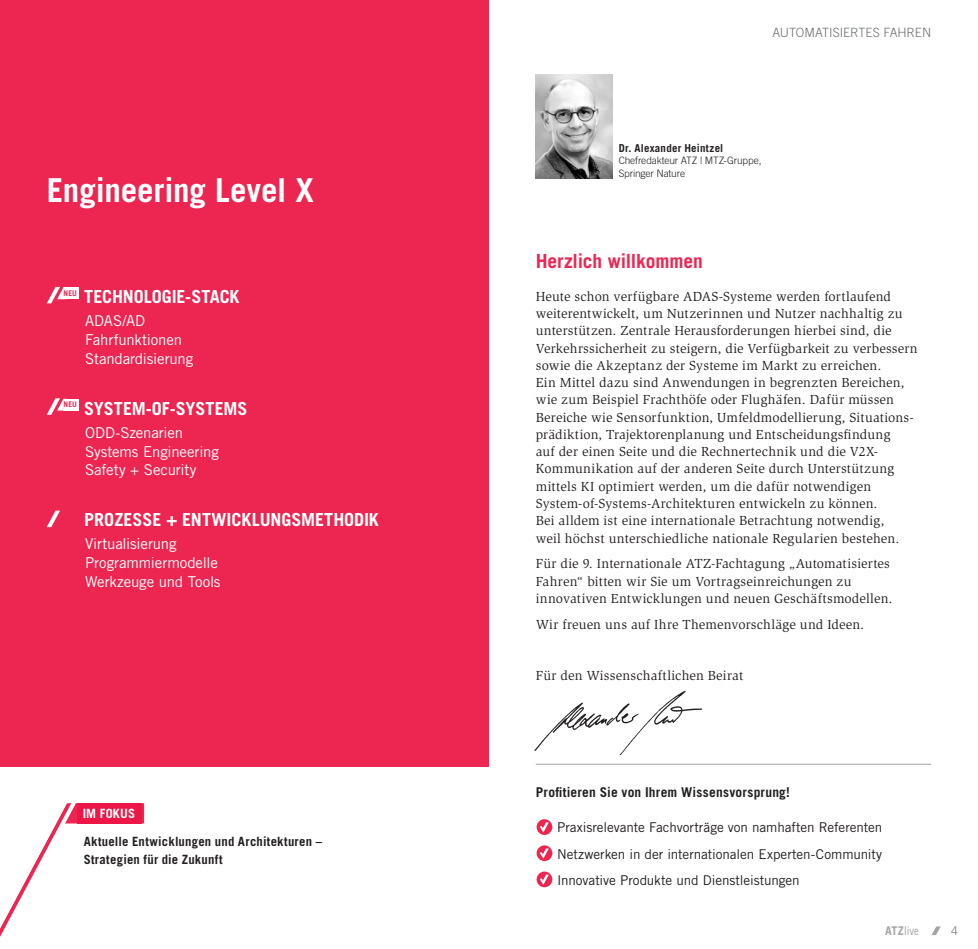
<style>
.page{position:relative;width:978px;height:949px;background:#fff}
.page>*{position:absolute;margin:0;border:0;box-sizing:border-box;transform-origin:0 0}
.t1{font:700 33px "Trade Gothic LT Std";letter-spacing:-.005em;color:#fff}
.t2{font:700 19.5px "Trade Gothic LT Std";letter-spacing:-.005em;color:#ed2651}
.t3{font:700 18px "Trade Gothic LT Std";color:#fff}
.t4{font:15px/18.8px "Trade Gothic LT Std";letter-spacing:-.01em;color:#fff}
.t5{font:13.5px/17.2px "Slimbach Std";letter-spacing:.015em;color:#231f20}
.t6{font:13.5px/26.5px "Trade Gothic LT Std";letter-spacing:-.01em;color:#231f20;text-align:justify}
.t7{font:700 13.5px "Trade Gothic LT Std";letter-spacing:.015em;color:#231f20}
.t8{font:700 12.75px/18px "Trade Gothic LT Std";letter-spacing:.015em;color:#231f20}
.t9{font:300 12.75px "Trade Gothic LT Std";color:#6d7175}
.t10{font:700 12.75px "Trade Gothic LT Std";letter-spacing:.015em;color:#fff}
.t11{font:12px "Trade Gothic LT Std Cn 18";color:#a2a4a6}
.t12{font:300 12px "Trade Gothic LT Std";color:#757a7d}
.t13{font:700 10.95px "Trade Gothic LT Std";letter-spacing:.02em;color:#231f20}
.t14{font:300 10.2px/12.8px "Trade Gothic LT Std";letter-spacing:-.015em;color:#231f20}
.t15{font:700 7.8px "Trade Gothic LT Std";color:#ed2651}
.s1{font-family:"Trade Gothic LT Std";font-weight:700}
</style>
<div class="page">
<svg style="left:932px;top:926px;width:9px;height:8px"></svg>
<svg style="left:0;top:803px;width:144px;height:134px"></svg>
<div style="left:0;top:0;width:489px;height:765px;background:#ed2651"></div>
<hr style="left:536px;top:763px;width:395px;height:1px;background:#a2a4a6">
<div style="left:63px;top:287px;width:16px;height:12px;background:#fff"></div>
<svg style="left:47px;top:287px;width:19px;height:16px"></svg>
<div style="left:63px;top:398px;width:16px;height:12px;background:#fff"></div>
<svg style="left:47px;top:398px;width:19px;height:16px"></svg>
<svg style="left:47px;top:510px;width:13px;height:17px"></svg>
<div style="left:537px;top:819px;width:15px;height:15px;background:#ed2651;border-radius:50%"></div>
<svg style="left:540px;top:822px;width:9px;height:10px"></svg>
<div style="left:537px;top:845px;width:15px;height:15px;background:#ed2651;border-radius:50%"></div>
<svg style="left:540px;top:848px;width:9px;height:10px"></svg>
<div style="left:537px;top:871px;width:15px;height:16px;background:#ed2651;border-radius:50%"></div>
<svg style="left:540px;top:874px;width:9px;height:10px"></svg>
<img style="left:535px;top:75px;width:78px;height:103px">
<div style="left:77px;top:803px;width:65px;height:20px;background:#ed1747"></div>
<img style="left:534px;top:690px;width:169px;height:64px">
<h1 class="t1" style="left:47px;top:169px;width:269px">Engineering Level X</h1>
<p class="t15" style="left:64px;top:288px;width:15px">NEU</p>
<h3 class="t3" style="left:84px;top:286px;width:157px">TECHNOLOGIE-STACK</h3>
<p class="t4" style="left:85px;top:311px;width:110px">ADAS/AD<br>Fahrfunktionen<br>Standardisierung</p>
<p class="t15" style="left:64px;top:400px;width:15px">NEU</p>
<h3 class="t3" style="left:84px;top:397px;width:165px">SYSTEM-OF-SYSTEMS</h3>
<p class="t4" style="left:85px;top:423px;width:135px">ODD-Szenarien<br>Systems Engineering<br>Safety + Security</p>
<h3 class="t3" style="left:84px;top:508px;width:296px">PROZESSE + ENTWICKLUNGSMETHODIK</h3>
<p class="t4" style="left:85px;top:534px;width:137px">Virtualisierung<br>Programmiermodelle<br>Werkzeuge und Tools</p>
<p class="t10" style="left:83px;top:805px;width:54px">IM FOKUS</p>
<p class="t8" style="left:84px;top:831px;width:240px">Aktuelle Entwicklungen und Architekturen –<br>Strategien für die Zukunft</p>
<p class="t9" style="left:772px;top:25px;width:160px">AUTOMATISIERTES FAHREN</p>
<p class="t13" style="left:619px;top:141px;width:106px">Dr. Alexander Heintzel</p>
<p class="t14" style="left:619px;top:154px;width:144px">Chefredakteur ATZ | MTZ-Gruppe,<br>Springer Nature</p>
<h2 class="t2" style="left:536px;top:248px;width:169px">Herzlich willkommen</h2>
<p class="t5" style="left:536px;top:287px;width:383px">Heute schon verfügbare ADAS-Systeme werden fortlaufend weiterentwickelt, um Nutzerinnen und Nutzer nachhaltig zu unterstützen. Zentrale Herausforderungen hierbei sind, die Verkehrssicherheit zu steigern, die Verfügbarkeit zu verbessern sowie die Akzeptanz der Systeme im Markt zu erreichen.<br>Ein Mittel dazu sind Anwendungen in begrenzten Bereichen, wie zum Beispiel Frachthöfe oder Flughäfen. Dafür müssen Bereiche wie Sensorfunktion, Umfeldmodellierung, Situations&shy;prädiktion, Trajektorenplanung und Entscheidungsfindung<br>auf der einen Seite und die Rechnertechnik und die V2X-Kommunikation auf der anderen Seite durch Unterstützung mittels KI optimiert werden, um die dafür notwendigen System-of-Systems-Architekturen entwickeln zu können.<br>Bei alldem ist eine internationale Betrachtung notwendig,<br>weil höchst unterschiedliche nationale Regularien bestehen.</p>
<p class="t5" style="left:536px;top:555px;width:358px">Für die 9. Internationale ATZ-Fachtagung „Automatisiertes<br>Fahren“ bitten wir Sie um Vortragseinreichungen zu innovativen Entwicklungen und neuen Geschäftsmodellen.</p>
<p class="t5" style="left:536px;top:615px;width:330px">Wir freuen uns auf Ihre Themenvorschläge und Ideen.</p>
<p class="t5" style="left:536px;top:667px;width:209px">Für den Wissenschaftlichen Beirat</p>
<p class="t7" style="left:536px;top:783px;width:256px">Profitieren Sie von Ihrem Wissensvorsprung!</p>
<p class="t6" style="left:557px;top:813px;width:327px">Praxisrelevante Fachvorträge von namhaften Referenten Netzwerken in der internationalen Experten-Community Innovative Produkte und Dienstleistungen</p>
<p class="t11" style="left:885px;top:923px;width:35px"><span class="s1">ATZ</span>live</p>
<p class="t12" style="left:951px;top:923px;width:8px">4</p>
</div>
